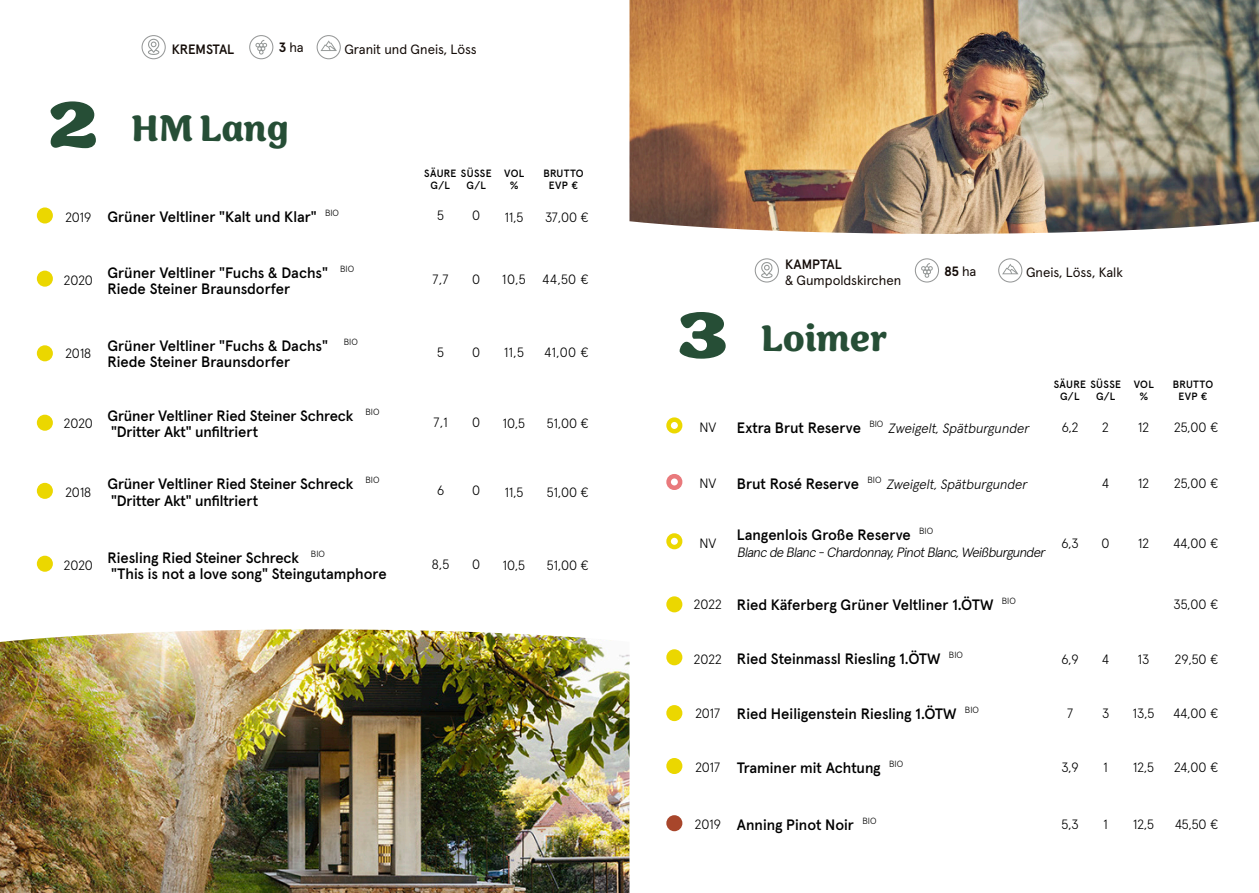
<style>
.page{position:relative;width:1259px;height:893px;background:#fff}
.page>*{position:absolute;margin:0;border:0;box-sizing:border-box;transform-origin:0 0}
.t1{font:800 73.5px "Sirenia";color:#264e36;scale:1.2 1}
.Text_Blocks{font:600 42px "Sirenia";color:#264e36}
.t2{font:500 15px "Apercu Pro";letter-spacing:-.005em;color:#000}
.t3{font:300 13.5px "Apercu Pro";color:#000}
.t4{font:italic 300 13.5px "Apercu Pro";color:#000}
.Text_Blocks-2{font:13.5px "Apercu Pro";color:#140c08}
.Text_Blocks-3{font:500 13.5px "Apercu Pro";letter-spacing:-.005em;color:#140c08}
.Text_Blocks-4{font:700 13.5px "Apercu Pro";color:#140c08}
.t5{font:500 10.5px "Apercu Pro";letter-spacing:.03em;color:#000}
.s1{font-weight:700}
.s2{font-weight:400}
.s3{font-weight:500;font-style:normal;font-size:15px}
</style>
<div class="page">
<div style="left:37px;top:207px;width:16px;height:17px;background:#ebd700;border-radius:50%"></div>
<div style="left:37px;top:271px;width:16px;height:16px;background:#ebd700;border-radius:50%"></div>
<div style="left:37px;top:345px;width:16px;height:16px;background:#ebd700;border-radius:50%"></div>
<div style="left:37px;top:415px;width:16px;height:16px;background:#ebd700;border-radius:50%"></div>
<div style="left:37px;top:483px;width:16px;height:16px;background:#ebd700;border-radius:50%"></div>
<div style="left:37px;top:556px;width:16px;height:16px;background:#ebd700;border-radius:50%"></div>
<img style="left:0;top:629px;width:629px;height:264px">
<div style="left:141px;top:35px;width:25px;height:24px;border:1px solid #969898;border-radius:50%"></div>
<svg style="left:148px;top:39px;width:11px;height:16px"></svg>
<div style="left:249px;top:35px;width:24px;height:24px;border:1px solid #969898;border-radius:50%"></div>
<svg style="left:255px;top:40px;width:12px;height:15px"></svg>
<div style="left:317px;top:35px;width:24px;height:24px;border:1px solid #969898;border-radius:50%"></div>
<svg style="left:320px;top:40px;width:17px;height:11px"></svg>
<div style="left:666px;top:417px;width:16px;height:16px;border:4px solid #ecd800;border-radius:50%"></div>
<div style="left:666px;top:474px;width:16px;height:16px;border:4px solid #e9797c;border-radius:50%"></div>
<div style="left:666px;top:533px;width:16px;height:16px;border:4px solid #ecd800;border-radius:50%"></div>
<div style="left:666px;top:596px;width:16px;height:16px;background:#ebd700;border-radius:50%"></div>
<div style="left:666px;top:649px;width:16px;height:16px;background:#ebd700;border-radius:50%"></div>
<div style="left:666px;top:705px;width:16px;height:16px;background:#ebd700;border-radius:50%"></div>
<div style="left:666px;top:758px;width:16px;height:16px;background:#ebd700;border-radius:50%"></div>
<div style="left:666px;top:815px;width:16px;height:16px;background:#a8462b;border-radius:50%"></div>
<img style="left:629px;top:0;width:630px;height:234px">
<div style="left:754px;top:258px;width:25px;height:25px;border:1px solid #969898;border-radius:50%"></div>
<svg style="left:761px;top:262px;width:11px;height:16px"></svg>
<div style="left:915px;top:258px;width:24px;height:25px;border:1px solid #969898;border-radius:50%"></div>
<svg style="left:921px;top:263px;width:11px;height:15px"></svg>
<div style="left:998px;top:258px;width:24px;height:25px;border:1px solid #969898;border-radius:50%"></div>
<svg style="left:1002px;top:264px;width:16px;height:10px"></svg>
<p class="t1" style="left:49px;top:81px;width:43px">2</p>
<p class="Text_Blocks-3" style="left:172px;top:41px;width:64px">KREMSTAL</p>
<p class="Text_Blocks-2" style="left:279px;top:39px;width:27px"><span class="s1">3</span> ha</p>
<p class="Text_Blocks-2" style="left:344px;top:41px;width:134px">Granit und Gneis, Löss</p>
<p class="Text_Blocks" style="left:132px;top:104px;width:159px">HM Lang</p>
<p class="t5" style="left:424px;top:167px;width:69px">SÄURE SÜSSE</p>
<p class="t5" style="left:466px;top:179px;width:21px">G/L</p>
<p class="t5" style="left:430px;top:179px;width:21px">G/L</p>
<p class="t5" style="left:504px;top:167px;width:22px">VOL</p>
<p class="t5" style="left:510px;top:179px;width:10px">%</p>
<p class="t5" style="left:543px;top:167px;width:42px">BRUTTO</p>
<p class="t5" style="left:549px;top:179px;width:31px">EVP €</p>
<p class="t3" style="left:65px;top:209px;width:28px">2019</p>
<p class="t2" style="left:107px;top:208px;width:233px">Grüner Veltliner "Kalt und Klar" <sup>BIO</sup></p>
<p class="t3" style="left:437px;top:207px;width:8px">5</p>
<p class="t3" style="left:472px;top:207px;width:10px">0</p>
<p class="t3" style="left:505px;top:209px;width:20px">11,5</p>
<p class="t3" style="left:545px;top:209px;width:45px">37,00 €</p>
<p class="t3" style="left:64px;top:272px;width:31px">2020</p>
<p class="t2" style="left:107px;top:263px;width:248px">Grüner Veltliner "Fuchs &amp; Dachs" <sup>BIO</sup></p>
<p class="t2" style="left:107px;top:280px;width:184px">Riede Steiner Braunsdorfer</p>
<p class="t3" style="left:65px;top:346px;width:27px">2018</p>
<p class="t2" style="left:107px;top:337px;width:252px">Grüner Veltliner "Fuchs &amp; Dachs" <sup>BIO</sup></p>
<p class="t2" style="left:107px;top:353px;width:184px">Riede Steiner Braunsdorfer</p>
<p class="t3" style="left:64px;top:415px;width:31px">2020</p>
<p class="t3" style="left:65px;top:484px;width:27px">2018</p>
<p class="t2" style="left:107px;top:406px;width:273px">Grüner Veltliner Ried Steiner Schreck <sup>BIO</sup></p>
<p class="t2" style="left:111px;top:423px;width:149px">"Dritter Akt" unfiltriert</p>
<p class="t2" style="left:107px;top:475px;width:273px">Grüner Veltliner Ried Steiner Schreck <sup>BIO</sup></p>
<p class="t2" style="left:111px;top:492px;width:149px">"Dritter Akt" unfiltriert</p>
<p class="t3" style="left:64px;top:557px;width:31px">2020</p>
<p class="t2" style="left:107px;top:548px;width:219px">Riesling Ried Steiner Schreck <sup>BIO</sup></p>
<p class="t2" style="left:111px;top:565px;width:277px">"This is not a love song" Steingutamphore</p>
<p class="t3" style="left:432px;top:271px;width:18px">7,7</p>
<p class="t3" style="left:472px;top:271px;width:10px">0</p>
<p class="t3" style="left:502px;top:271px;width:25px">10,5</p>
<p class="t3" style="left:542px;top:271px;width:48px">44,50 €</p>
<p class="t3" style="left:437px;top:344px;width:8px">5</p>
<p class="t3" style="left:472px;top:344px;width:10px">0</p>
<p class="t3" style="left:504px;top:344px;width:21px">11,5</p>
<p class="t3" style="left:544px;top:344px;width:46px">41,00 €</p>
<p class="t3" style="left:433px;top:414px;width:16px">7,1</p>
<p class="t3" style="left:472px;top:414px;width:10px">0</p>
<p class="t3" style="left:503px;top:415px;width:24px">10,5</p>
<p class="t3" style="left:547px;top:415px;width:43px">51,00 €</p>
<p class="t3" style="left:437px;top:483px;width:9px">6</p>
<p class="t3" style="left:472px;top:483px;width:10px">0</p>
<p class="t3" style="left:505px;top:484px;width:20px">11,5</p>
<p class="t3" style="left:547px;top:484px;width:43px">51,00 €</p>
<p class="t3" style="left:432px;top:556px;width:19px">8,5</p>
<p class="t3" style="left:472px;top:556px;width:10px">0</p>
<p class="t3" style="left:503px;top:557px;width:24px">10,5</p>
<p class="t3" style="left:547px;top:557px;width:43px">51,00 €</p>
<p class="Text_Blocks-3" style="left:785px;top:256px;width:58px">KAMPTAL</p>
<p class="Text_Blocks-2" style="left:785px;top:272px;width:118px">&amp; Gumpoldskirchen</p>
<p class="t1" style="left:678px;top:292px;width:43px">3</p>
<p class="Text_Blocks" style="left:761px;top:314px;width:128px">Loimer</p>
<p class="Text_Blocks-4" style="left:944px;top:263px;width:34px">85 <span class="s2">ha</span></p>
<p class="Text_Blocks-2" style="left:1026px;top:264px;width:98px">Gneis, Löss, Kalk</p>
<p class="t5" style="left:1053px;top:378px;width:69px">SÄURE SÜSSE</p>
<p class="t5" style="left:1096px;top:390px;width:21px">G/L</p>
<p class="t5" style="left:1060px;top:390px;width:21px">G/L</p>
<p class="t5" style="left:1133px;top:378px;width:22px">VOL</p>
<p class="t5" style="left:1139px;top:390px;width:10px">%</p>
<p class="t5" style="left:1172px;top:378px;width:42px">BRUTTO</p>
<p class="t5" style="left:1178px;top:390px;width:31px">EVP €</p>
<p class="t3" style="left:699px;top:419px;width:18px">NV</p>
<p class="t4" style="left:737px;top:420px;width:296px"><span class="s3">Ext ra B r u t Re s e rve</span> <sup>B</sup> <sup>I</sup> <sup>O</sup> Zweigelt,Spätburgunder</p>
<p class="t3" style="left:1061px;top:419px;width:18px">6,2</p>
<p class="t3" style="left:1102px;top:419px;width:8px">2</p>
<p class="t3" style="left:1138px;top:419px;width:12px">12</p>
<p class="t3" style="left:1174px;top:419px;width:46px">25,00 €</p>
<p class="t3" style="left:699px;top:475px;width:18px">NV</p>
<p class="t4" style="left:737px;top:476px;width:294px"><span class="s3">B r u t Ro s é Re s e rve</span> <sup>B</sup> <sup>I</sup> <sup>O</sup> Zweigelt,Spätburgunder</p>
<p class="t3" style="left:1102px;top:475px;width:9px">4</p>
<p class="t3" style="left:1138px;top:475px;width:12px">12</p>
<p class="t3" style="left:1174px;top:475px;width:46px">25,00 €</p>
<p class="t3" style="left:699px;top:535px;width:18px">NV</p>
<p class="t2" style="left:737px;top:526px;width:198px">Langenlois Große Reserve <sup>BIO</sup></p>
<p class="t4" style="left:737px;top:544px;width:312px">Blanc de Blanc -Chardonnay,PinotBlanc,Weißburgunder</p>
<p class="t3" style="left:1061px;top:535px;width:19px">6,3</p>
<p class="t3" style="left:1101px;top:535px;width:10px">0</p>
<p class="t3" style="left:1138px;top:535px;width:12px">12</p>
<p class="t3" style="left:1173px;top:535px;width:47px">44,00 €</p>
<p class="t3" style="left:694px;top:596px;width:29px">2022</p>
<p class="t2" style="left:737px;top:595px;width:280px">Ried Käferberg Grüner Veltliner 1.ÖTW <sup>BIO</sup></p>
<p class="t3" style="left:1173px;top:596px;width:46px">35,00 €</p>
<p class="t3" style="left:694px;top:651px;width:29px">2022</p>
<p class="t2" style="left:737px;top:650px;width:228px">Ried Steinmassl Riesling 1.ÖTW <sup>BIO</sup></p>
<p class="t3" style="left:1061px;top:651px;width:19px">6,9</p>
<p class="t3" style="left:1102px;top:651px;width:9px">4</p>
<p class="t3" style="left:1137px;top:651px;width:13px">13</p>
<p class="t3" style="left:1175px;top:651px;width:45px">29,50 €</p>
<p class="t3" style="left:695px;top:705px;width:27px">2017</p>
<p class="t2" style="left:737px;top:705px;width:244px">Ried Heiligenstein Riesling 1.ÖTW <sup>BIO</sup></p>
<p class="t3" style="left:1067px;top:705px;width:8px">7</p>
<p class="t3" style="left:1102px;top:705px;width:9px">3</p>
<p class="t3" style="left:1132px;top:705px;width:23px">13,5</p>
<p class="t3" style="left:1173px;top:705px;width:47px">44,00 €</p>
<p class="t3" style="left:695px;top:760px;width:27px">2017</p>
<p class="t2" style="left:737px;top:759px;width:168px">Traminer mit Achtung <sup>BIO</sup></p>
<p class="t3" style="left:1061px;top:760px;width:19px">3,9</p>
<p class="t3" style="left:1103px;top:760px;width:6px">1</p>
<p class="t3" style="left:1133px;top:760px;width:22px">12,5</p>
<p class="t3" style="left:1174px;top:760px;width:46px">24,00 €</p>
<p class="t3" style="left:695px;top:816px;width:28px">2019</p>
<p class="t2" style="left:737px;top:815px;width:141px">Anning Pinot Noir <sup>BIO</sup></p>
<p class="t3" style="left:1061px;top:816px;width:18px">5,3</p>
<p class="t3" style="left:1103px;top:816px;width:6px">1</p>
<p class="t3" style="left:1133px;top:816px;width:22px">12,5</p>
<p class="t3" style="left:1174px;top:816px;width:45px">45,50 €</p>
</div>
